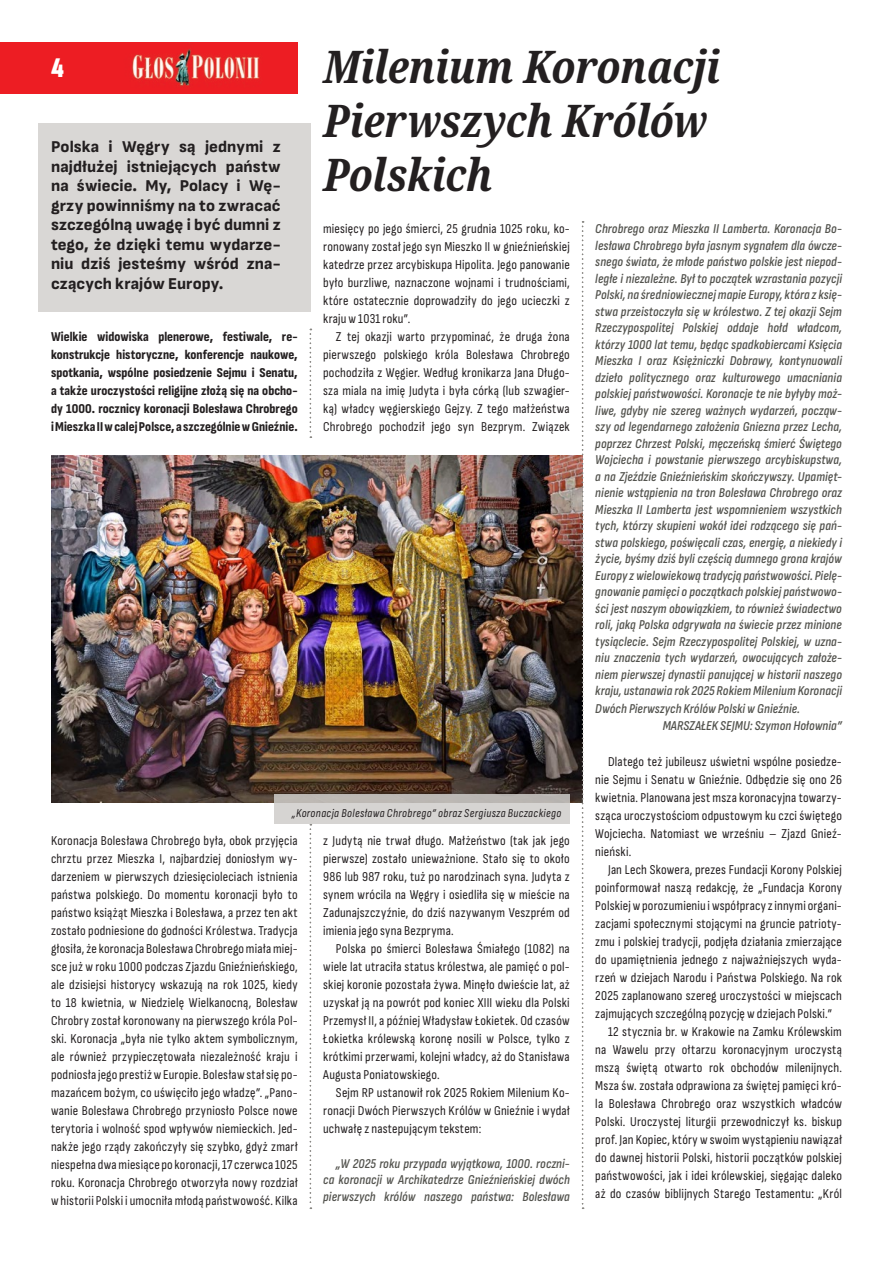
<style>
.page{position:relative;width:893px;height:1263px;background:#fff}
.page>*{position:absolute;margin:0;border:0;box-sizing:border-box;transform-origin:0 0}
.t1{font:italic 700 45px/54px "Noto Serif Condensed";letter-spacing:-.01em;color:#231f20}
.t2{font:900 extra-condensed 28.5px "Sofia Sans";color:#fff}
.t3{font:800 16.5px/19.5px "Sofia Sans";letter-spacing:.005em;color:#231f20;text-align:justify}
.t4{font:13.5px/18px "Sofia Sans Condensed";letter-spacing:.015em;color:#231f20;text-align:justify}
.t5{font:italic 600 13.5px/16.5px "Sofia Sans Condensed";letter-spacing:.01em;color:#53534e;text-align:justify}
.t6{font:800 13.5px/18px "Sofia Sans Condensed";color:#231f20;text-align:justify}
.t7{font:italic 12px "Sofia Sans Condensed";letter-spacing:.035em;color:#231f20}
</style>
<div class="page">
<div style="left:38px;top:123px;width:272px;height:189px;background:#d9d7d5"></div>
<img style="left:51px;top:455px;width:531px;height:348px">
<svg style="left:310px;top:329px;width:1px;height:109px"></svg>
<svg style="left:310px;top:824px;width:1px;height:385px"></svg>
<svg style="left:582px;top:221px;width:2px;height:988px"></svg>
<svg style="left:275px;top:794px;width:295px;height:30px;background:#cdcbc8"></svg>
<img style="left:0;top:43px;width:298px;height:50px">
<h1 class="t1" style="left:323px;top:41px;width:398px">Milenium Koronacji<br>Pierwszych Królów<br>Polskich</h1>
<h2 class="t2" style="left:51px;top:49px;width:14px">4</h2>
<p class="t3" style="left:51px;top:137px;width:231px">Polska i Węgry są jednymi z najdłużej istniejących państw na świecie. My, Polacy i Wę&shy;grzy powinniśmy na to zwracać szczególną uwagę i być dumni z tego, że dzięki temu wydarze&shy;niu dziś jesteśmy wśród zna&shy;czących krajów Europy.</p>
<p class="t5" style="left:595px;top:220px;width:248px">Chrobrego oraz Mieszka II Lamberta. Koronacja Bo&shy;lesława Chrobrego była jasnym sygnałem dla ówcze&shy;snego świata, że młode państwo polskie jest niepod&shy;ległe i niezależne. Był to początek wzrastania pozycji Polski, na średniowiecznej mapie Europy, która z księ&shy;stwa przeistoczyła się w królestwo. Z tej okazji Sejm Rzeczypospolitej Polskiej oddaje hołd władcom, którzy 1000 lat temu, będąc spadkobiercami Księcia Mieszka I oraz Księżniczki Dobrawy, kontynuowali dzieło politycznego oraz kulturowego umacniania polskiej państwowości. Koronacje te nie byłyby moż&shy;liwe, gdyby nie szereg ważnych wydarzeń, począw&shy;szy od legendarnego założenia Gniezna przez Lecha, poprzez Chrzest Polski, męczeńską śmierć Świętego Wojciecha i powstanie pierwszego arcybiskupstwa, a na Zjeździe Gnieźnieńskim skończywszy. Upamięt&shy;nienie wstąpienia na tron Bolesława Chrobrego oraz Mieszka II Lamberta jest wspomnieniem wszystkich tych, którzy skupieni wokół idei rodzącego się pań&shy;stwa polskiego, poświęcali czas, energię, a niekiedy i życie, byśmy dziś byli częścią dumnego grona krajów Europy z wielowiekową tradycją państwowości. Pielę&shy;gnowanie pamięci o początkach polskiej państwowo&shy;ści jest naszym obowiązkiem, to również świadectwo roli, jaką Polska odgrywała na świecie przez minione tysiąclecie. Sejm Rzeczypospolitej Polskiej, w uzna&shy;niu znaczenia tych wydarzeń, owocujących założe&shy;niem pierwszej dynastii panującej w historii naszego kraju, ustanawia rok 2025 Rokiem Milenium Koronacji</p>
<p class="t5" style="left:663px;top:700px;width:181px;text-indent:-67px">Dwóch Pierwszych Królów Polski w Gnieźnie.<br>MARSZAŁEK SEJMU: Szymon Hołownia”</p>
<p class="t4" style="left:595px;top:752px;width:248px;text-indent:13px">Dlatego też jubileusz uświetni wspólne posiedze&shy;nie Sejmu i Senatu w Gnieźnie. Odbędzie się ono 26 kwietnia. Planowana jest msza koronacyjna towarzy&shy;sząca uroczystościom odpustowym ku czci świętego Wojciecha. Natomiast we wrześniu – Zjazd Gnieź&shy;nieński.</p>
<p class="t4" style="left:608px;top:860px;width:235px">Jan Lech Skowera, prezes Fundacji Korony Polskiej</p>
<p class="t4" style="left:595px;top:878px;width:248px">poinformował naszą redakcję, że „Fundacja Korony</p>
<p class="t4" style="left:595px;top:896px;width:248px">Polskiej w porozumieniu i współpracy z innymi organi-</p>
<p class="t4" style="left:595px;top:914px;width:248px">zacjami społecznymi stojącymi na gruncie patrioty-</p>
<p class="t4" style="left:595px;top:932px;width:248px">zmu i polskiej tradycji, podjęła działania zmierzające</p>
<p class="t4" style="left:595px;top:950px;width:248px">do upamiętnienia jednego z najważniejszych wyda-</p>
<p class="t4" style="left:595px;top:968px;width:248px">rzeń w dziejach Narodu i Państwa Polskiego. Na rok</p>
<p class="t4" style="left:595px;top:986px;width:248px">2025 zaplanowano szereg uroczystości w miejscach</p>
<p class="t4" style="left:595px;top:1004px;width:238px">zajmujących szczególną pozycję w dziejach Polski.”</p>
<p class="t4" style="left:608px;top:1022px;width:235px">12 stycznia br. w Krakowie na Zamku Królewskim</p>
<p class="t4" style="left:595px;top:1040px;width:248px">na Wawelu przy ołtarzu koronacyjnym uroczystą</p>
<p class="t4" style="left:595px;top:1058px;width:248px">mszą świętą otwarto rok obchodów milenijnych.</p>
<p class="t4" style="left:595px;top:1076px;width:248px">Msza św. została odprawiona za świętej pamięci kró-</p>
<p class="t4" style="left:595px;top:1094px;width:248px">la Bolesława Chrobrego oraz wszystkich władców</p>
<p class="t4" style="left:595px;top:1112px;width:248px">Polski. Uroczystej liturgii przewodniczył ks. biskup</p>
<p class="t4" style="left:595px;top:1130px;width:248px">prof. Jan Kopiec, który w swoim wystąpieniu nawiązał</p>
<p class="t4" style="left:595px;top:1148px;width:248px">do dawnej historii Polski, historii początków polskiej</p>
<p class="t4" style="left:595px;top:1166px;width:248px">państwowości, jak i idei królewskiej, sięgając daleko</p>
<p class="t4" style="left:595px;top:1184px;width:248px">aż do czasów biblijnych Starego Testamentu: „Król</p>
<p class="t4" style="left:323px;top:220px;width:248px">miesięcy po jego śmierci, 25 grudnia 1025 roku, ko&shy;ronowany został jego syn Mieszko II w gnieźnieńskiej katedrze przez arcybiskupa Hipolita. Jego panowanie było burzliwe, naznaczone wojnami i trudnościami, które ostatecznie doprowadziły do jego ucieczki z kraju w 1031 roku”.</p>
<p class="t4" style="left:323px;top:328px;width:248px;text-indent:13px">Z tej okazji warto przypominać, że druga żona pierwszego polskiego króla Bolesława Chrobrego pochodziła z Węgier. Według kronikarza Jana Długo&shy;sza miala na imię Judyta i była córką (lub szwagier&shy;ką) władcy węgierskiego Gejzy. Z tego małżeństwa Chrobrego pochodził jego syn Bezprym. Związek</p>
<p class="t6" style="left:51px;top:327px;width:248px">Wielkie widowiska plenerowe, festiwale, re&shy;konstrukcje historyczne, konferencje naukowe, spotkania, wspólne posiedzenie Sejmu i Senatu, a także uroczystości religijne złożą się na obcho&shy;dy 1000. rocznicy koronacji Bolesława Chrobrego i Mieszka II w calej Polsce, a szczególnie w Gnieźnie.</p>
<p class="t7" style="left:292px;top:806px;width:271px">„Koronacja Bolesława Chrobrego” obraz Sergiusza Buczackiego</p>
<p class="t4" style="left:51px;top:831px;width:248px">Koronacja Bolesława Chrobrego była, obok przyjęcia chrztu przez Mieszka I, najbardziej doniosłym wy&shy;darzeniem w pierwszych dziesięcioleciach istnienia państwa polskiego. Do momentu koronacji było to państwo książąt Mieszka i Bolesława, a przez ten akt zostało podniesione do godności Królestwa. Tradycja głosiła, że koronacja Bolesława Chrobrego miała miej&shy;sce już w roku 1000 podczas Zjazdu Gnieźnieńskiego, ale dzisiejsi historycy wskazują na rok 1025, kiedy to 18 kwietnia, w Niedzielę Wielkanocną, Bolesław Chrobry został koronowany na pierwszego króla Pol&shy;ski. Koronacja „była nie tylko aktem symbolicznym, ale również przypieczętowała niezależność kraju i podniosła jego prestiż w Europie. Bolesław stał się po&shy;mazańcem bożym, co uświęciło jego władzę”. „Pano&shy;wanie Bolesława Chrobrego przyniosło Polsce nowe terytoria i wolność spod wpływów niemieckich. Jed&shy;nakże jego rządy zakończyły się szybko, gdyż zmarł niespełna dwa miesiące po koronacji, 17 czerwca 1025 roku. Koronacja Chrobrego otworzyła nowy rozdział w historii Polski i umocniła młodą państwowość. Kilka</p>
<p class="t4" style="left:323px;top:832px;width:248px">z Judytą nie trwał długo. Małżeństwo (tak jak jego pierwsze) zostało unieważnione. Stało się to około 986 lub 987 roku, tuż po narodzinach syna. Judyta z synem wrócila na Węgry i osiedliła się w mieście na Zadunajszczyźnie, do dziś nazywanym Veszprém od imienia jego syna Bezpryma.</p>
<p class="t4" style="left:323px;top:940px;width:248px;text-indent:13px">Polska po śmierci Bolesława Śmiałego (1082) na wiele lat utraciła status królestwa, ale pamięć o pol&shy;skiej koronie pozostała żywa. Minęło dwieście lat, aż uzyskał ją na powrót pod koniec XIII wieku dla Polski Przemysł II, a później Władysław Łokietek. Od czasów Łokietka królewską koronę nosili w Polsce, tylko z krótkimi przerwami, kolejni władcy, aż do Stanisława Augusta Poniatowskiego.</p>
<p class="t4" style="left:323px;top:1084px;width:248px;text-indent:13px">Sejm RP ustanowił rok 2025 Rokiem Milenium Ko&shy;ronacji Dwóch Pierwszych Królów w Gnieźnie i wydał uchwałę z nastepującym tekstem:</p>
<p class="t5" style="left:323px;top:1155px;width:248px;text-indent:13px">„W 2025 roku przypada wyjątkowa, 1000. roczni&shy;ca koronacji w Archikatedrze Gnieźnieńskiej dwóch pierwszych królów naszego państwa: Bolesława</p>
</div>
